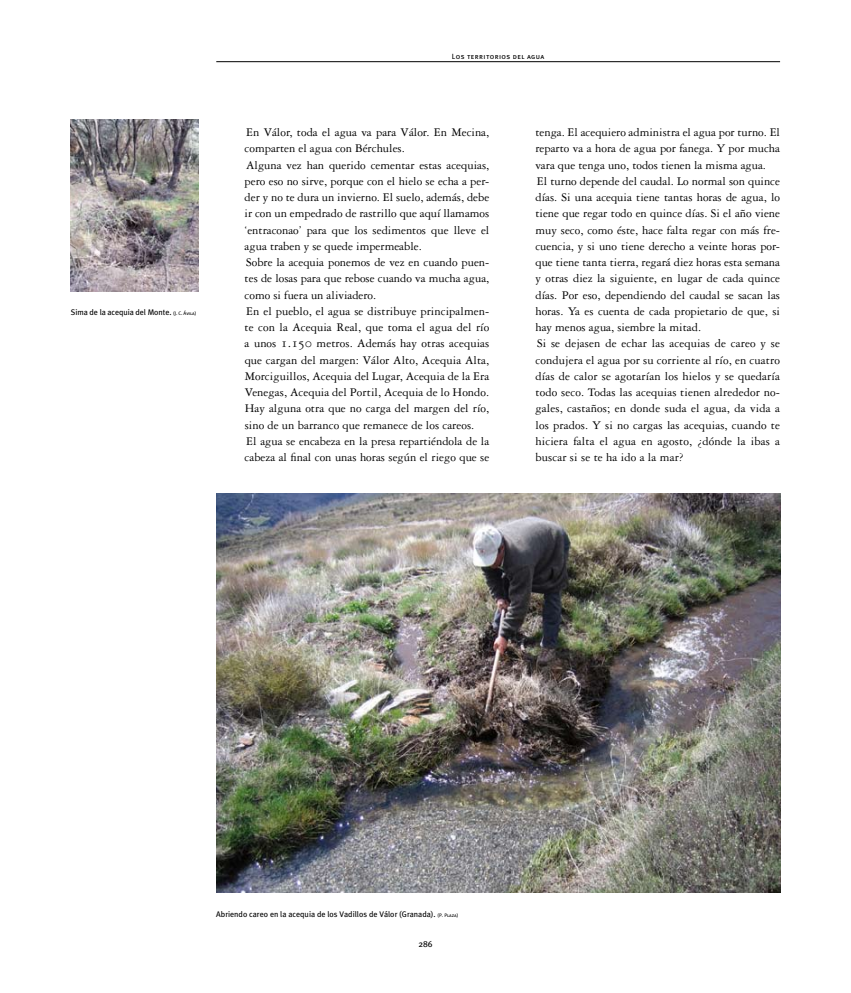
<style>
.page{position:relative;width:851px;height:993px;background:#fff}
.page>*{position:absolute;margin:0;border:0;box-sizing:border-box;transform-origin:0 0}
.t1{font:12.5px/16.2px "Garamond Three";color:#000}
.t2{font:8.75px "Meta Plus";color:#000}
.t3{font:8.12px "Meta Plus";color:#000}
.t4{font:7.5px "Meta Plus Book Caps";letter-spacing:.05em;color:#000}
.s1{font-family:"Meta Plus Book Caps";font-size:5px}
.s2{font-family:"Garamond Three SC";font-size:13.75px}
</style>
<div class="page">
<hr style="left:216px;top:61px;width:564px;height:1px;background:#000">
<img style="left:216px;top:493px;width:564px;height:399px">
<img style="left:71px;top:120px;width:127px;height:171px">
<p class="t3" style="left:71px;top:307px;width:127px">Sima de la acequia del Monte. <span class="s1">(J. C. Ávila)</span></p>
<p class="t4" style="left:452px;top:52px;width:94px">Los territorios del agua</p>
<p class="t1" style="left:244px;top:124px;width:246px">En Válor, toda el agua va para Válor. En Mecina, comparten el agua con Bérchules.<br>Alguna vez han querido cementar estas acequias, pero eso no sirve, porque con el hielo se echa a per&shy;der y no te dura un invierno. El suelo, además, debe ir con un empedrado de rastrillo que aquí llamamos ‘entraconao’ para que los sedimentos que lleve el agua traben y se quede impermeable.<br>Sobre la acequia ponemos de vez en cuando puen&shy;tes de losas para que rebose cuando va mucha agua, como si fuera un aliviadero.<br>En el pueblo, el agua se distribuye principalmen&shy;te con la Acequia Real, que toma el agua del río a unos <span class="s2">1.150</span> metros. Además hay otras acequias que cargan del margen: Válor Alto, Acequia Alta, Morciguillos, Acequia del Lugar, Acequia de la Era Venegas, Acequia del Portil, Acequia de lo Hondo.<br>Hay alguna otra que no carga del margen del río, sino de un barranco que remanece de los careos.<br>El agua se encabeza en la presa repartiéndola de la cabeza al final con unas horas según el riego que se</p>
<p class="t1" style="left:535px;top:124px;width:246px">tenga. El acequiero administra el agua por turno. El reparto va a hora de agua por fanega. Y por mucha vara que tenga uno, todos tienen la misma agua.<br>El turno depende del caudal. Lo normal son quince días. Si una acequia tiene tantas horas de agua, lo tiene que regar todo en quince días. Si el año viene muy seco, como éste, hace falta regar con más fre&shy;cuencia, y si uno tiene derecho a veinte horas por&shy;que tiene tanta tierra, regará diez horas esta semana y otras diez la siguiente, en lugar de cada quince días. Por eso, dependiendo del caudal se sacan las horas. Ya es cuenta de cada propietario de que, si hay menos agua, siembre la mitad.<br>Si se dejasen de echar las acequias de careo y se condujera el agua por su corriente al río, en cuatro días de calor se agotarían los hielos y se quedaría todo seco. Todas las acequias tienen alrededor no&shy;gales, castaños; en donde suda el agua, da vida a los prados. Y si no cargas las acequias, cuando te hiciera falta el agua en agosto, ¿dónde la ibas a buscar si se te ha ido a la mar?</p>
<p class="t3" style="left:216px;top:908px;width:244px">Abriendo careo en la acequia de los Vadillos de Válor (Granada). <span class="s1">(P. Plaza)</span></p>
<p class="t2" style="left:418px;top:938px;width:16px">286</p>
</div>
